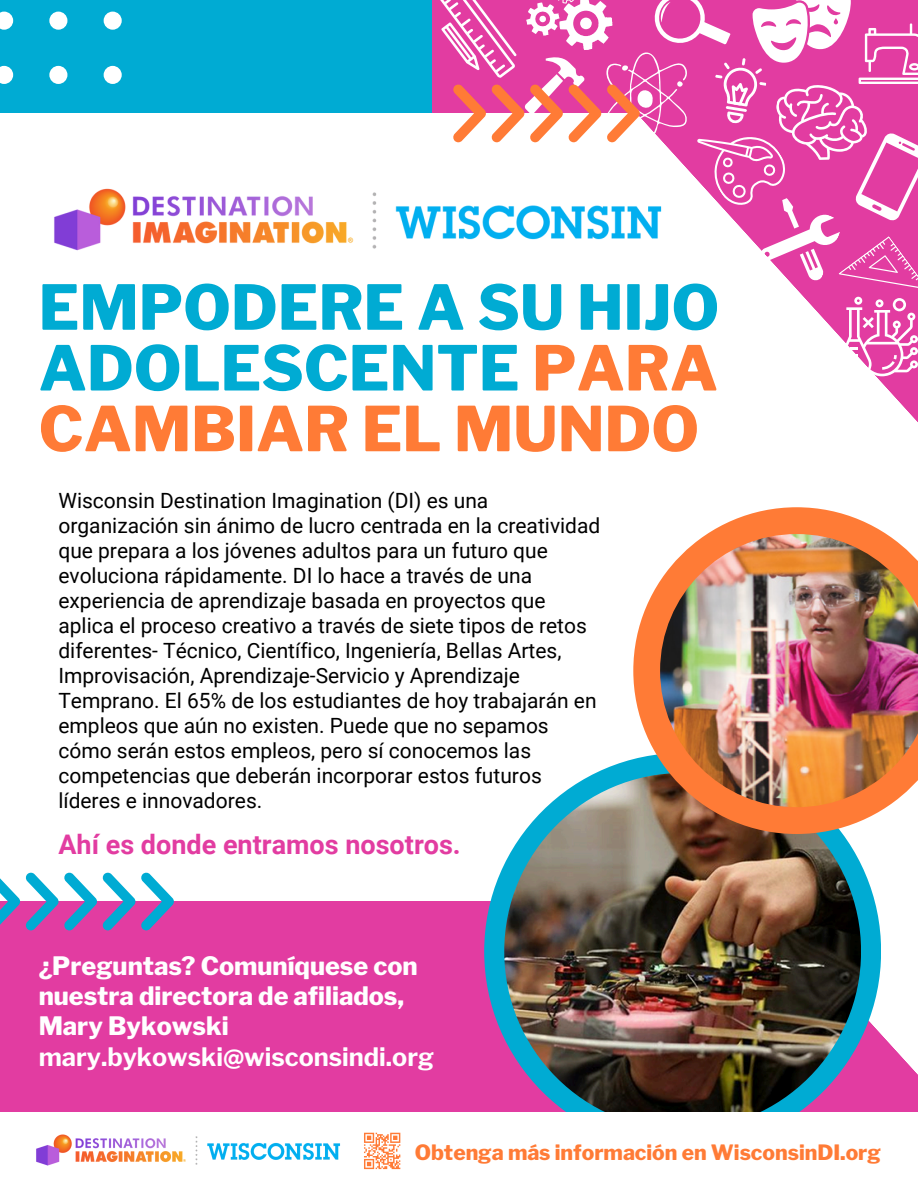
<style>
.page{position:relative;width:918px;height:1188px;background:#e23ca1}
.page>*{position:absolute;margin:0;border:0;box-sizing:border-box;transform-origin:0 0}
.t1{font:800 61.5px/60.8px "Libre Franklin";color:#00abd3;text-align:justify}
.t2{font:700 27px "Roboto";color:#e23ca1}
.t3{font:800 25.2px/30.3px "Libre Franklin";color:#fff}
.t4{font:21px/25px "Roboto";color:#000}
.t5{font:800 21px "Libre Franklin";color:#ff7b36}
.s1{color:#ff7b36}
.s2{font-weight:700}
</style>
<div class="page">
<svg style="left:484px;top:376px;width:434px;height:736px;fill:#fff"></svg>
<div style="left:0;top:0;width:431px;height:391px;background:#00abd3"></div>
<div style="left:0;top:113px;width:637px;height:788px;background:#fff"></div>
<div style="left:484px;top:753px;width:397px;height:397px;background:#00abd3;border-radius:50%"></div>
<img style="left:504px;top:773px;width:357px;height:357px;border-radius:50%">
<svg style="left:633px;top:507px;width:285px;height:327px;background:#e5ac8b"></svg>
<img style="left:660px;top:534px;width:258px;height:273px">
<svg style="left:0;top:11px;width:122px;height:73px"></svg>
<svg style="left:0;top:872px;width:174px;height:58px"></svg>
<div style="left:0;top:1112px;width:918px;height:76px;background:#fff"></div>
<img style="left:54px;top:188px;width:376px;height:63px">
<svg style="left:430px;top:0;width:488px;height:376px"></svg>
<img style="left:36px;top:1134px;width:305px;height:32px">
<svg style="left:364px;top:1132px;width:37px;height:38px"></svg>
<svg style="left:364px;top:1133px;width:36px;height:36px"></svg>
<p class="t1" style="left:39px;top:277px;width:682px">EMPODERE A SU HIJO ADOLESCENTE <span class="s1">PARA CAMBIAR EL MUNDO</span></p>
<p class="t4" style="left:58px;top:488px;width:543px">Wisconsin Destination Imagination (DI) es una organización sin ánimo de lucro centrada en la creatividad que prepara a los jóvenes adultos para un futuro que evoluciona rápidamente. DI lo hace a través de una experiencia de aprendizaje basada en proyectos que aplica el proceso creativo a través de siete tipos de retos diferentes- Técnico, Científico, Ingeniería, Bellas Artes, Improvisación, Aprendizaje-Servicio y Aprendizaje Temprano. El 65% de los estudiantes de hoy trabajarán en empleos que aún no existen. Puede que no sepamos cómo serán estos empleos, pero sí conocemos las competencias que deberán incorporar estos futuros líderes e innovadores.</p>
<p class="t2" style="left:58px;top:828px;width:404px">Ahí es donde entramos nosotros.</p>
<p class="t3" style="left:39px;top:950px;width:397px">¿Preguntas? Comuníquese con nuestra directora de afiliados,<br>Mary Bykowski <span class="s2">mary.bykowski@wisconsindi.org</span></p>
<p class="t5" style="left:415px;top:1140px;width:468px">Obtenga más información en WisconsinDI.org</p>
</div>
